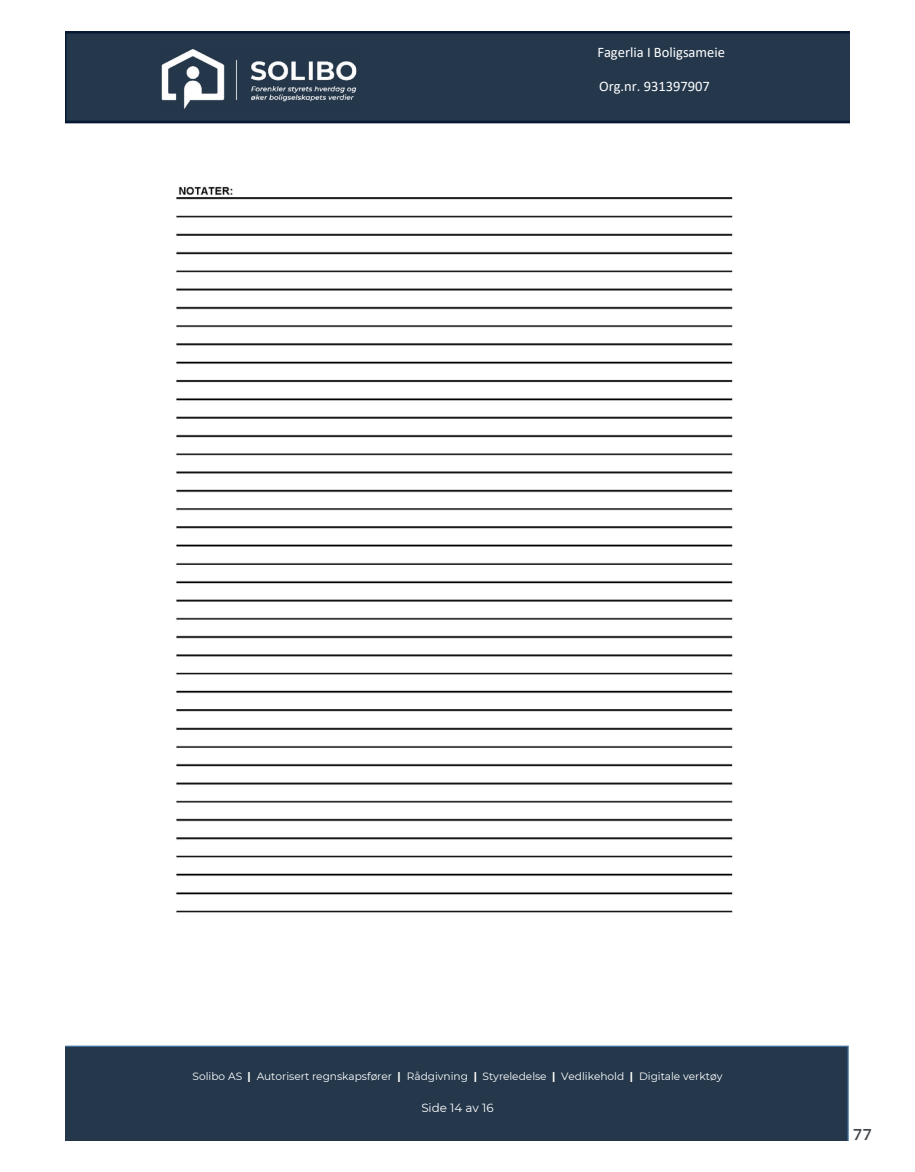
<style>
.page{position:relative;width:915px;height:1172px;background:#fff}
.page>*{position:absolute;margin:0;border:0;box-sizing:border-box;transform-origin:0 0}
.t1{font:700 18px "Arya";color:#414749}
.t2{font:14.55px "Calibri";color:#fff}
.t3{font:11.85px "Montserrat";color:#fff}
.t4{font:10.65px "Montserrat";color:#fff}
.s1{font-weight:700}
</style>
<div class="page">
<svg style="left:65px;top:32px;width:784px;height:91px;background:#223549"></svg>
<div style="left:65px;top:1046px;width:783px;height:94px;background:#24374b"></div>
<img style="left:158px;top:47px;width:203px;height:67px">
<img style="left:176px;top:186px;width:557px;height:727px">
<h2 class="t2" style="left:597px;top:42px;width:129px">Fagerlia I Boligsameie</h2>
<h2 class="t2" style="left:599px;top:76px;width:112px">Org.nr. 931397907</h2>
<p class="t4" style="left:192px;top:1068px;width:531px">Solibo AS <span class="s1">|</span> Autorisert regnskapsfører <span class="s1">|</span> Rådgivning <span class="s1">|</span> Styreledelse <span class="s1">|</span> Vedlikehold <span class="s1">|</span> Digitale verktøy</p>
<p class="t3" style="left:421px;top:1100px;width:74px">Side 14 av 16</p>
<h1 class="t1" style="left:852px;top:1123px;width:21px">77</h1>
</div>
